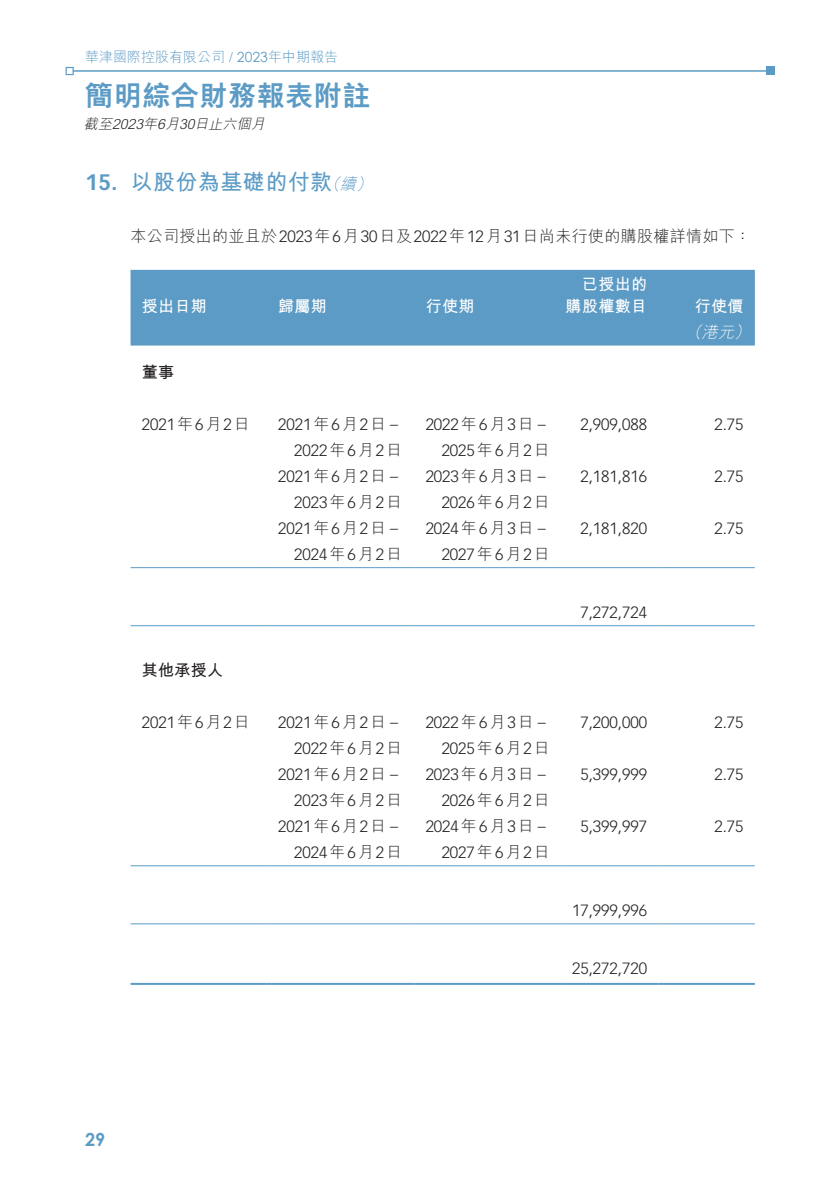
<style>
.page{position:relative;width:840px;height:1191px;background:#fff}
.page>*{position:absolute;margin:0;border:0;box-sizing:border-box;transform-origin:0 0}
.t1{font:800 28px "M Hei HK";letter-spacing:.02em;color:#5c9bc5}
.t2{font:700 22px "M Hei HK";letter-spacing:.02em;color:#5c9bc5}
.t3{font:700 22px "Vectora LT Std";color:#5c9bc5}
.t4{font:700 18px "Century Gothic";color:#5c9bc5}
.t5{font:300 16px/26px "Vectora LT Std";color:#231f20;text-align:right}
.t6{font:300 16px "M Hei HK";letter-spacing:.02em;color:#231f20}
.t7{font:700 16px "M Hei HK";letter-spacing:.02em;color:#fff}
.t8{font:700 16px "M Hei HK";letter-spacing:.02em;color:#231f20}
.t9{font:italic 300 16px "M Hei HK";color:#fff}
.t10{font:italic 300 16px "M Hei HK";color:#5c9bc5}
.t11{font:300 14px "M Hei HK";color:#5c9bc5}
.t12{font:italic 300 14px "M Hei HK";color:#231f20}
.s1{font-family:"Century Gothic";font-weight:400}
.s2{font-family:"Vectora LT Std"}
.s3{font-family:"M Hei HK"}
</style>
<div class="page">
<svg style="left:65px;top:67px;width:9px;height:8px"></svg>
<hr style="left:73px;top:70px;width:695px;height:2px;background:#5c9bc5">
<div style="left:765px;top:67px;width:9px;height:8px;background:#5c9bc5"></div>
<div style="left:130px;top:270px;width:624px;height:75px;background:#5c9bc5"></div>
<hr style="left:130px;top:567px;width:136px;height:1px;background:#5c9bc5">
<hr style="left:266px;top:567px;width:148px;height:1px;background:#5c9bc5">
<hr style="left:414px;top:567px;width:147px;height:1px;background:#5c9bc5">
<hr style="left:561px;top:567px;width:97px;height:1px;background:#5c9bc5">
<hr style="left:658px;top:567px;width:96px;height:1px;background:#5c9bc5">
<hr style="left:130px;top:625px;width:136px;height:1px;background:#5c9bc5">
<hr style="left:266px;top:625px;width:148px;height:1px;background:#5c9bc5">
<hr style="left:414px;top:625px;width:147px;height:1px;background:#5c9bc5">
<hr style="left:561px;top:625px;width:97px;height:1px;background:#5c9bc5">
<hr style="left:658px;top:625px;width:96px;height:1px;background:#5c9bc5">
<hr style="left:130px;top:865px;width:136px;height:1px;background:#5c9bc5">
<hr style="left:266px;top:865px;width:148px;height:1px;background:#5c9bc5">
<hr style="left:414px;top:865px;width:147px;height:1px;background:#5c9bc5">
<hr style="left:561px;top:865px;width:97px;height:1px;background:#5c9bc5">
<hr style="left:658px;top:865px;width:96px;height:1px;background:#5c9bc5">
<hr style="left:130px;top:923px;width:136px;height:1px;background:#5c9bc5">
<hr style="left:266px;top:923px;width:148px;height:1px;background:#5c9bc5">
<hr style="left:414px;top:923px;width:147px;height:1px;background:#5c9bc5">
<hr style="left:561px;top:923px;width:97px;height:1px;background:#5c9bc5">
<hr style="left:658px;top:923px;width:96px;height:1px;background:#5c9bc5">
<hr style="left:130px;top:983px;width:136px;height:2px;background:#5c9bc5">
<hr style="left:266px;top:983px;width:148px;height:2px;background:#5c9bc5">
<hr style="left:414px;top:983px;width:147px;height:2px;background:#5c9bc5">
<hr style="left:561px;top:983px;width:97px;height:2px;background:#5c9bc5">
<hr style="left:658px;top:983px;width:96px;height:2px;background:#5c9bc5">
<p class="t11" style="left:85px;top:50px;width:254px">華津國際控股有限公司 / <span class="s1">2023</span>年中期報告</p>
<h1 class="t1" style="left:85px;top:81px;width:287px">簡明綜合財務報表附註</h1>
<p class="t12" style="left:194px;top:117px;width:74px">日止六個月</p>
<p class="t12" style="left:143px;top:117px;width:18px">年</p>
<p class="t12" style="left:84px;top:117px;width:32px">截至</p>
<p class="t12" style="left:157px;top:117px;width:26px">月6</p>
<p class="t12" style="left:112px;top:117px;width:36px">2023</p>
<p class="t12" style="left:179px;top:117px;width:20px">30</p>
<h2 class="t3" style="left:85px;top:169px;width:34px">15.</h2>
<h2 class="t2" style="left:130px;top:166px;width:203px">以股份為基礎的付款</h2>
<p class="t10" style="left:340px;top:176px;width:21px">續</p>
<p class="t10" style="left:324px;top:176px;width:21px">（</p>
<p class="t10" style="left:356px;top:176px;width:21px">(</p>
<p class="t6" style="left:130px;top:228px;width:621px">本公司授出的並且於<span class="s2">2023</span>年<span class="s2">6</span>月<span class="s2">30</span>日及<span class="s2">2022</span>年<span class="s2">12</span>月<span class="s2">31</span>日尚未行使的購股權詳情如下：</p>
<p class="t7" style="left:142px;top:294px;width:66px">授出日期</p>
<p class="t8" style="left:142px;top:360px;width:34px">董事</p>
<p class="t5" style="left:142px;top:411px;width:109px">2021<span class="s3">年</span>6<span class="s3">月</span>2<span class="s3">日</span></p>
<p class="t7" style="left:278px;top:294px;width:50px">歸屬期</p>
<p class="t7" style="left:425px;top:294px;width:50px">行使期</p>
<p class="t7" style="left:581px;top:272px;width:66px">已授出的</p>
<p class="t7" style="left:565px;top:294px;width:83px">購股權數目</p>
<p class="t7" style="left:694px;top:294px;width:50px">行使價</p>
<p class="t9" style="left:685px;top:324px;width:21px">（</p>
<p class="t9" style="left:733px;top:324px;width:21px">(</p>
<p class="t9" style="left:701px;top:324px;width:37px">港元</p>
<p class="t5" style="left:278px;top:411px;width:122px">2021<span class="s3">年</span>6<span class="s3">月</span>2<span class="s3">日</span> –</p>
<p class="t5" style="left:294px;top:437px;width:109px">2022<span class="s3">年</span>6<span class="s3">月</span>2<span class="s3">日</span></p>
<p class="t5" style="left:425px;top:411px;width:125px">2022<span class="s3">年</span>6<span class="s3">月</span>3<span class="s3">日</span> –<br>2025<span class="s3">年</span>6<span class="s3">月</span>2<span class="s3">日</span></p>
<p class="t5" style="left:714px;top:411px;width:31px">2.75</p>
<p class="t5" style="left:580px;top:411px;width:68px">2,909,088</p>
<p class="t5" style="left:278px;top:463px;width:125px">2021<span class="s3">年</span>6<span class="s3">月</span>2<span class="s3">日</span> –<br>2023<span class="s3">年</span>6<span class="s3">月</span>2<span class="s3">日</span></p>
<p class="t5" style="left:425px;top:463px;width:125px">2023<span class="s3">年</span>6<span class="s3">月</span>3<span class="s3">日</span> –<br>2026<span class="s3">年</span>6<span class="s3">月</span>2<span class="s3">日</span></p>
<p class="t5" style="left:714px;top:463px;width:31px">2.75</p>
<p class="t5" style="left:580px;top:463px;width:68px">2,181,816</p>
<p class="t5" style="left:278px;top:515px;width:125px">2021<span class="s3">年</span>6<span class="s3">月</span>2<span class="s3">日</span> –<br>2024<span class="s3">年</span>6<span class="s3">月</span>2<span class="s3">日</span></p>
<p class="t5" style="left:425px;top:515px;width:125px">2024<span class="s3">年</span>6<span class="s3">月</span>3<span class="s3">日</span> –<br>2027<span class="s3">年</span>6<span class="s3">月</span>2<span class="s3">日</span></p>
<p class="t5" style="left:714px;top:515px;width:31px">2.75</p>
<p class="t5" style="left:580px;top:515px;width:68px">2,181,820</p>
<p class="t8" style="left:142px;top:658px;width:83px">其他承授人</p>
<p class="t5" style="left:142px;top:709px;width:109px">2021<span class="s3">年</span>6<span class="s3">月</span>2<span class="s3">日</span></p>
<p class="t5" style="left:580px;top:599px;width:68px">7,272,724</p>
<p class="t5" style="left:278px;top:709px;width:122px">2021<span class="s3">年</span>6<span class="s3">月</span>2<span class="s3">日</span> –</p>
<p class="t5" style="left:294px;top:735px;width:109px">2022<span class="s3">年</span>6<span class="s3">月</span>2<span class="s3">日</span></p>
<p class="t5" style="left:425px;top:709px;width:125px">2022<span class="s3">年</span>6<span class="s3">月</span>3<span class="s3">日</span> –<br>2025<span class="s3">年</span>6<span class="s3">月</span>2<span class="s3">日</span></p>
<p class="t5" style="left:714px;top:709px;width:31px">2.75</p>
<p class="t5" style="left:580px;top:709px;width:68px">7,200,000</p>
<p class="t5" style="left:278px;top:761px;width:125px">2021<span class="s3">年</span>6<span class="s3">月</span>2<span class="s3">日</span> –<br>2023<span class="s3">年</span>6<span class="s3">月</span>2<span class="s3">日</span></p>
<p class="t5" style="left:425px;top:761px;width:125px">2023<span class="s3">年</span>6<span class="s3">月</span>3<span class="s3">日</span> –<br>2026<span class="s3">年</span>6<span class="s3">月</span>2<span class="s3">日</span></p>
<p class="t5" style="left:714px;top:761px;width:31px">2.75</p>
<p class="t5" style="left:580px;top:761px;width:68px">5,399,999</p>
<p class="t5" style="left:278px;top:813px;width:125px">2021<span class="s3">年</span>6<span class="s3">月</span>2<span class="s3">日</span> –<br>2024<span class="s3">年</span>6<span class="s3">月</span>2<span class="s3">日</span></p>
<p class="t5" style="left:425px;top:813px;width:125px">2024<span class="s3">年</span>6<span class="s3">月</span>3<span class="s3">日</span> –<br>2027<span class="s3">年</span>6<span class="s3">月</span>2<span class="s3">日</span></p>
<p class="t5" style="left:714px;top:813px;width:31px">2.75</p>
<p class="t5" style="left:580px;top:813px;width:68px">5,399,997</p>
<p class="t5" style="left:571px;top:897px;width:76px">17,999,996</p>
<p class="t5" style="left:571px;top:956px;width:76px">25,272,720</p>
<p class="t4" style="left:85px;top:1126px;width:22px">29</p>
</div>
